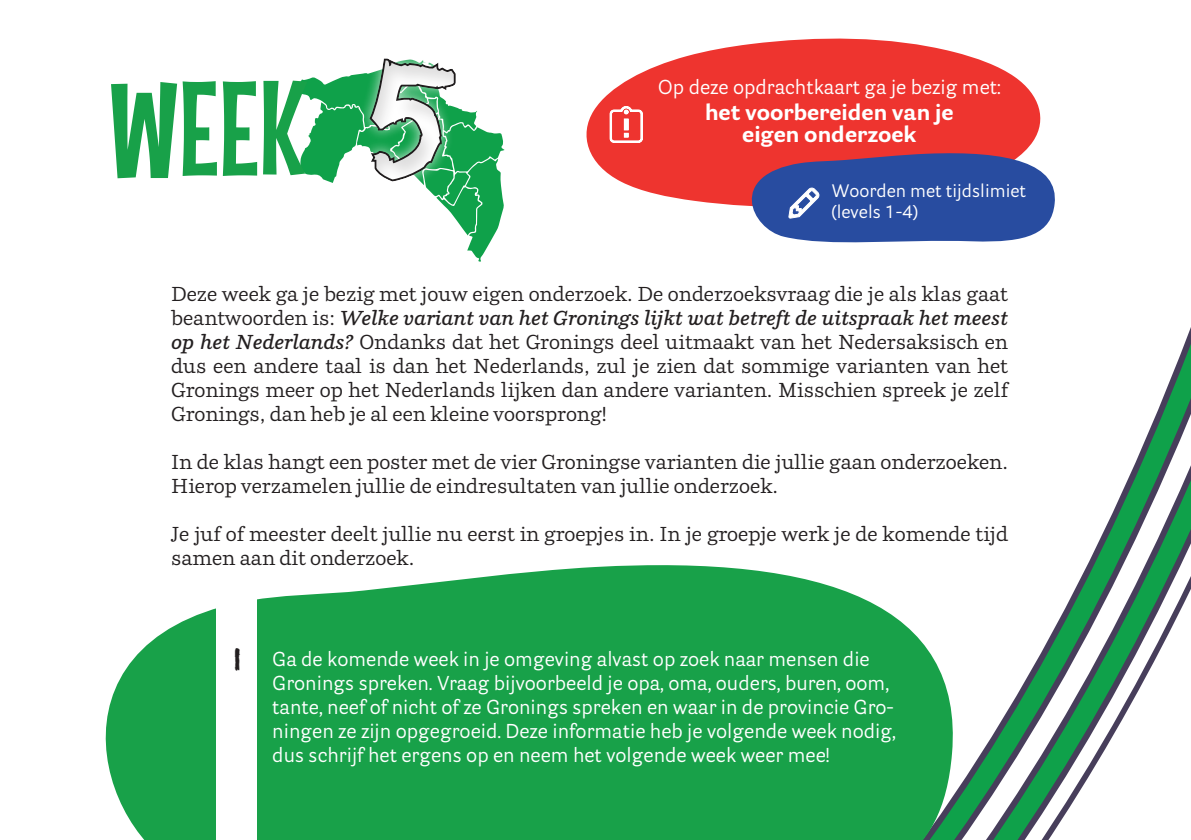
<style>
.page{position:relative;width:1191px;height:840px;background:#fff}
.page>*{position:absolute;margin:0;border:0;box-sizing:border-box;transform-origin:0 0}
.t1{font:134px "Mouse Memoirs";color:#18a149}
.t2{font:44px "Hilhorsteva";color:#231f20}
.t3{font:700 22px/22px "Parry Grotesque";color:#fff;text-align:center}
.t4{font:20px/24px "Parry";color:#231f20}
.t5{font:20px/24px "Parry Grotesque";color:#fff}
.t6{font:18px/21.6px "Parry Grotesque";color:#fff}
.s1{font-family:"Hilhorsteva";font-size:202px;color:#fff}
.s2{font-weight:600;font-style:italic}
</style>
<div class="page">
<svg style="left:1105px;top:480px;width:86px;height:48px"></svg>
<svg style="left:1082px;top:543px;width:109px;height:32px"></svg>
<svg style="left:964px;top:588px;width:227px;height:251px"></svg>
<svg style="left:980px;top:60px;width:61px;height:90px;fill:#ee342f"></svg>
<div style="left:292px;top:0;width:688px;height:283px;background:#231f20;opacity:.15"></div>
<svg style="left:105px;top:565px;width:859px;height:274px;background:#36ad60"></svg>
<div style="left:217px;top:582px;width:40px;height:257px;background:#fff"></div>
<svg style="left:726px;top:150px;width:329px;height:97px;background:#61639f"></svg>
<h1 class="t1" style="left:109px;top:50px;width:350px">WEEK <span class="s1">5</span></h1>
<p class="t5" style="left:658px;top:75px;width:344px">Op deze opdrachtkaart ga je bezig met:</p>
<p class="t3" style="left:705px;top:100px;width:250px">het voorbereiden van je eigen onderzoek</p>
<p class="t6" style="left:832px;top:179px;width:196px">Woorden met tijdslimiet (levels 1-4)</p>
<p class="t4" style="left:171px;top:281px;width:838px;text-align:justify">Deze week ga je bezig met jouw eigen onderzoek. De onderzoeksvraag die je als klas gaat beantwoorden is: <span class="s2">Welke variant van het Gronings lijkt wat betreft de uitspraak het meest op het Nederlands?</span> Ondanks dat het Gronings deel uitmaakt van het Nedersaksisch en dus een andere taal is dan het Nederlands, zul je zien dat sommige varianten van het Gronings meer op het Nederlands lijken dan andere varianten. Misschien spreek je zelf Gronings, dan heb je al een kleine voorsprong!</p>
<p class="t4" style="left:171px;top:449px;width:838px">In de klas hangt een poster met de vier Groningse varianten die jullie gaan onderzoeken.<br>Hierop verzamelen jullie de eindresultaten van jullie onderzoek.</p>
<p class="t4" style="left:171px;top:521px;width:838px">Je juf of meester deelt jullie nu eerst in groepjes in. In je groepje werk je de komende tijd samen aan dit onderzoek.</p>
<h2 class="t2" style="left:230px;top:615px;width:15px">1</h2>
<p class="t5" style="left:272px;top:645px;width:625px">Ga de komende week in je omgeving alvast op zoek naar mensen die Gronings spreken. Vraag bijvoorbeeld je opa, oma, ouders, buren, oom, tante, neef of nicht of ze Gronings spreken en waar in de provincie Gro&shy;ningen ze zijn opgegroeid. Deze informatie heb je volgende week nodig, dus schrijf het ergens op en neem het volgende week weer mee!</p>
</div>
